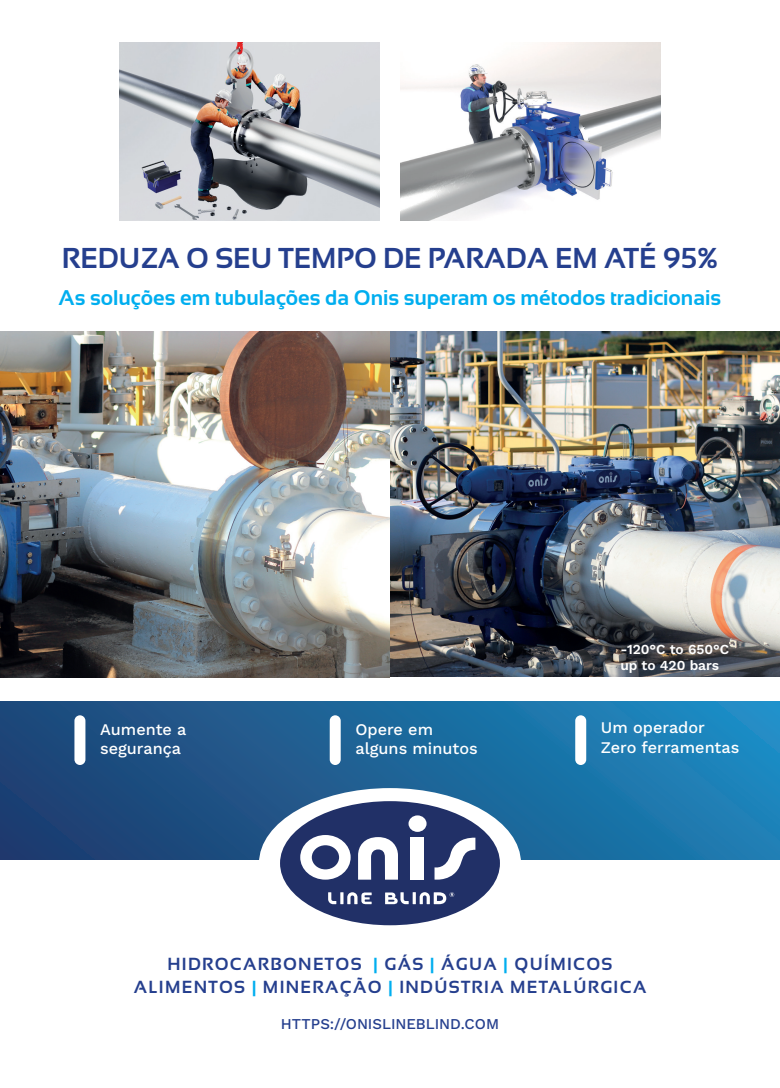
<style>
.page{position:relative;width:780px;height:1088px;background:#fff}
.page>*{position:absolute;margin:0;border:0;box-sizing:border-box;transform-origin:0 0}
.t1{font:700 28.75px "Sansation";color:#253f8e}
.t2{font:700 21.25px "Sansation";color:#00aeef}
.t3{font:700 17.5px/22.5px "Sansation";letter-spacing:.075em;color:#253f8e;text-align:center}
.t4{font:16.25px/19.5px "Work Sans";color:#fff}
.t5{font:15px "Work Sans";color:#253f8e}
.t6{font:13.75px/16.5px "Work Sans";color:#fff}
.s1{color:#00aeef}
</style>
<div class="page">
<img style="left:400px;top:42px;width:260px;height:179px">
<img style="left:119px;top:42px;width:261px;height:179px">
<img style="left:0;top:331px;width:780px;height:346px">
<div style="left:0;top:701px;width:780px;height:158px;background:linear-gradient(to right,#1e4072,#1c88be)"></div>
<div style="left:259px;top:788px;width:262px;height:150px;background:#fff;border-radius:50%"></div>
<div style="left:280px;top:801px;width:220px;height:124px;background:#213067;border-radius:50%"></div>
<svg style="left:300px;top:835px;width:50px;height:44px"></svg>
<svg style="left:358px;top:837px;width:40px;height:42px"></svg>
<div style="left:410px;top:837px;width:13px;height:42px;background:#fff"></div>
<svg style="left:434px;top:837px;width:41px;height:43px"></svg>
<div style="left:408px;top:815px;width:18px;height:17px;background:#fff;border-radius:50%"></div>
<svg style="left:328px;top:892px;width:43px;height:12px"></svg>
<svg style="left:385px;top:892px;width:69px;height:12px"></svg>
<div style="left:74px;top:715px;width:11px;height:50px;background:#fff;border-radius:5px"></div>
<div style="left:330px;top:715px;width:11px;height:50px;background:#fff;border-radius:5px"></div>
<div style="left:575px;top:715px;width:11px;height:50px;background:#fff;border-radius:5px"></div>
<h1 class="t1" style="left:62px;top:242px;width:657px">REDUZA O SEU TEMPO DE PARADA EM ATÉ 95%</h1>
<p class="t2" style="left:59px;top:286px;width:664px">As soluções em tubulações da Onis superam os métodos tradicionais</p>
<p class="t6" style="left:620px;top:640px;width:110px">-120°C to 650°C up to 420 bars</p>
<p class="t4" style="left:100px;top:719px;width:88px">Aumente a segurança</p>
<p class="t4" style="left:355px;top:719px;width:124px">Opere em alguns minutos</p>
<p class="t4" style="left:601px;top:717px;width:140px">Um operador<br>Zero ferramentas</p>
<p class="t3" style="left:134px;top:953px;width:514px">HIDROCARBONETOS <span class="s1">|</span> GÁS <span class="s1">|</span> ÁGUA <span class="s1">|</span> QUÍMICOS<br>ALIMENTOS <span class="s1">|</span> MINERAÇÃO <span class="s1">|</span> INDÚSTRIA METALÚRGICA</p>
<p class="t5" style="left:281px;top:1012px;width:220px">HTTPS://ONISLINEBLIND.COM</p>
</div>
